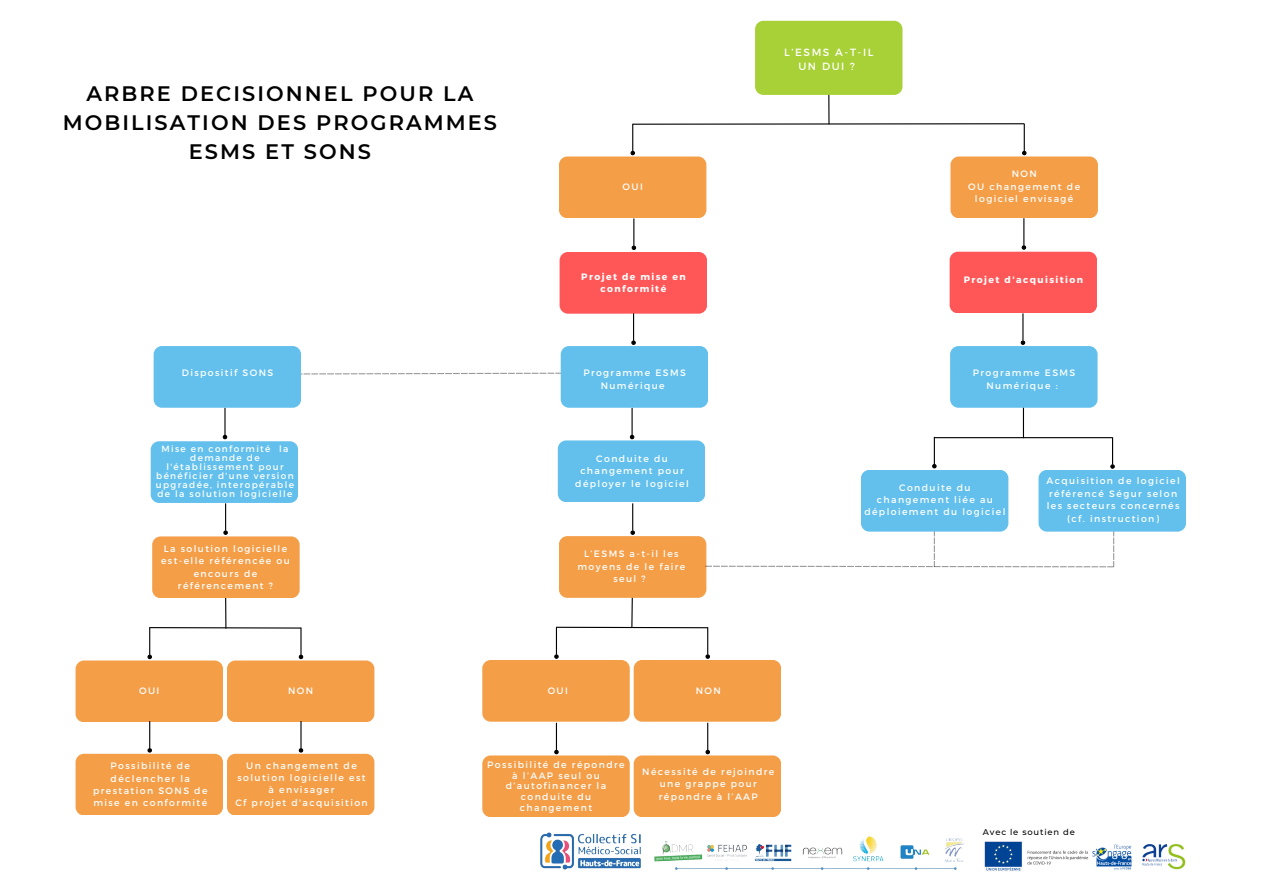
<style>
.page{position:relative;width:1263px;height:894px;background:#fff}
.page>*{position:absolute;margin:0;border:0;box-sizing:border-box;transform-origin:0 0}
.t1{font:600 20.85px/29.2px "Montserrat";letter-spacing:.1em;color:#000;text-align:center}
.t2{font:10.5px/14px "Montserrat";letter-spacing:.15em;color:#fff;text-align:center}
.t3{font:9.3px/12.5px "Montserrat";letter-spacing:.15em;color:#fff;text-align:center}
.t4{font:700 9.3px/12.5px "Montserrat";letter-spacing:.15em;color:#fff;text-align:center}
.t5{font:9px/9px "Montserrat";letter-spacing:.15em;color:#fff;text-align:center}
.t6{font:500 8.4px "Montserrat";letter-spacing:.1em;color:#000}
</style>
<div class="page">
<div style="left:755px;top:21px;width:147px;height:74px;background:#a8d138;border-radius:8px"></div>
<hr style="left:633px;top:123px;width:391px;height:2px;background:#000">
<svg style="left:828px;top:95px;width:1px;height:29px"></svg>
<svg style="left:630px;top:124px;width:6px;height:32px"></svg>
<svg style="left:1021px;top:124px;width:6px;height:32px"></svg>
<div style="left:559px;top:156px;width:147px;height:62px;background:#f49e48;border-radius:8px"></div>
<div style="left:950px;top:156px;width:148px;height:62px;background:#f49e48;border-radius:8px"></div>
<svg style="left:1021px;top:218px;width:6px;height:32px"></svg>
<div style="left:950px;top:346px;width:147px;height:61px;background:#63c0ed;border-radius:8px"></div>
<hr style="left:934px;top:437px;width:178px;height:1px;background:#000">
<hr style="left:1023px;top:407px;width:1px;height:31px;background:#000">
<svg style="left:932px;top:437px;width:5px;height:32px"></svg>
<svg style="left:1109px;top:437px;width:6px;height:32px"></svg>
<div style="left:861px;top:470px;width:147px;height:61px;background:#63c0ed;border-radius:8px"></div>
<hr style="left:631px;top:407px;width:2px;height:28px;background:#000">
<svg style="left:629px;top:434px;width:6px;height:6px"></svg>
<div style="left:558px;top:440px;width:147px;height:61px;background:#63c0ed;border-radius:8px"></div>
<svg style="left:630px;top:503px;width:5px;height:32px"></svg>
<div style="left:559px;top:536px;width:147px;height:61px;background:#f49e48;border-radius:8px"></div>
<hr style="left:556px;top:626px;width:152px;height:2px;background:#000">
<hr style="left:631px;top:597px;width:2px;height:30px;background:#000">
<svg style="left:554px;top:627px;width:6px;height:32px"></svg>
<svg style="left:705px;top:627px;width:5px;height:32px"></svg>
<div style="left:482px;top:659px;width:147px;height:62px;background:#f49e48;border-radius:8px"></div>
<div style="left:634px;top:659px;width:147px;height:62px;background:#f49e48;border-radius:8px"></div>
<svg style="left:554px;top:722px;width:5px;height:33px"></svg>
<svg style="left:705px;top:722px;width:5px;height:33px"></svg>
<div style="left:482px;top:755px;width:147px;height:61px;background:#f49e48;border-radius:8px"></div>
<div style="left:634px;top:755px;width:147px;height:61px;background:#f49e48;border-radius:8px"></div>
<div style="left:950px;top:251px;width:147px;height:62px;background:#ff5757;border-radius:8px"></div>
<svg style="left:1020px;top:313px;width:6px;height:32px"></svg>
<svg style="left:631px;top:218px;width:6px;height:32px"></svg>
<div style="left:560px;top:252px;width:147px;height:61px;background:#ff5757;border-radius:8px"></div>
<svg style="left:301px;top:372px;width:260px;height:2px"></svg>
<div style="left:561px;top:346px;width:147px;height:61px;background:#63c0ed;border-radius:8px"></div>
<svg style="left:630px;top:313px;width:7px;height:32px"></svg>
<hr style="left:224px;top:407px;width:2px;height:28px;background:#000">
<svg style="left:222px;top:434px;width:6px;height:6px"></svg>
<div style="left:154px;top:346px;width:147px;height:61px;background:#63c0ed;border-radius:8px"></div>
<hr style="left:225px;top:583px;width:1px;height:45px;background:#000">
<div style="left:152px;top:536px;width:147px;height:61px;background:#f49e48;border-radius:8px"></div>
<hr style="left:149px;top:627px;width:152px;height:1px;background:#000">
<svg style="left:147px;top:627px;width:6px;height:32px"></svg>
<hr style="left:300px;top:627px;width:2px;height:27px;background:#000">
<svg style="left:298px;top:653px;width:6px;height:6px"></svg>
<div style="left:76px;top:660px;width:147px;height:61px;background:#f49e48;border-radius:8px"></div>
<div style="left:227px;top:660px;width:147px;height:61px;background:#f49e48;border-radius:8px"></div>
<svg style="left:147px;top:721px;width:6px;height:32px"></svg>
<hr style="left:300px;top:720px;width:2px;height:28px;background:#000">
<svg style="left:298px;top:747px;width:6px;height:6px"></svg>
<div style="left:76px;top:753px;width:147px;height:61px;background:#f49e48;border-radius:8px"></div>
<div style="left:227px;top:753px;width:147px;height:61px;background:#f49e48;border-radius:8px"></div>
<div style="left:151px;top:441px;width:147px;height:61px;background:#63c0ed;border-radius:8px"></div>
<svg style="left:223px;top:503px;width:5px;height:32px"></svg>
<img style="left:540px;top:832px;width:424px;height:38px">
<img style="left:984px;top:841px;width:148px;height:30px">
<img style="left:1142px;top:844px;width:44px;height:25px">
<svg style="left:705px;top:506px;width:409px;height:61px"></svg>
<div style="left:1038px;top:470px;width:148px;height:61px;background:#63c0ed;border-radius:8px"></div>
<h1 class="t1" style="left:63px;top:79px;width:436px">ARBRE DECISIONNEL POUR LA<br>MOBILISATION DES PROGRAMMES<br>ESMS ET SONS</h1>
<p class="t3" style="left:182px;top:366px;width:93px">Dispositif SONS</p>
<p class="t5" style="left:156px;top:443px;width:140px">Mise en conformité la demande de l'établissement pour bénéficier d'une version upgradée, interopérable de la solution logicielle</p>
<p class="t3" style="left:161px;top:541px;width:130px">La solution logicielle est-elle référencée ou encours de référencement ?</p>
<p class="t3" style="left:623px;top:180px;width:22px">OUI</p>
<p class="t4" style="left:581px;top:269px;width:106px">Projet de mise en conformité</p>
<p class="t3" style="left:583px;top:366px;width:104px">Programme ESMS<br>Numérique</p>
<p class="t3" style="left:575px;top:452px;width:115px">Conduite du changement pour déployer le logiciel</p>
<p class="t3" style="left:577px;top:547px;width:109px">L’ESMS a-t-il les moyens de le faire seul ?</p>
<p class="t2" style="left:784px;top:45px;width:91px">L’ESMS A-T-IL<br>UN DUI ?</p>
<p class="t3" style="left:968px;top:167px;width:113px">NON<br>OU changement de logiciel envisagé</p>
<p class="t4" style="left:964px;top:273px;width:121px">Projet d'acquisition</p>
<p class="t3" style="left:973px;top:366px;width:104px">Programme ESMS<br>Numérique :</p>
<p class="t3" style="left:864px;top:480px;width:143px">Conduite du changement liée au déploiement du logiciel</p>
<p class="t3" style="left:1046px;top:474px;width:135px">Acquisition de logiciel référencé Ségur selon les secteurs concernés (cf. instruction)</p>
<p class="t3" style="left:139px;top:684px;width:22px">OUI</p>
<p class="t3" style="left:288px;top:684px;width:27px">NON</p>
<p class="t3" style="left:93px;top:758px;width:116px">Possibilité de déclencher la prestation SONS de mise en conformité</p>
<p class="t3" style="left:235px;top:758px;width:134px">Un changement de solution logicielle est à envisager<br>Cf projet d'acquisition</p>
<p class="t3" style="left:548px;top:683px;width:22px">OUI</p>
<p class="t3" style="left:696px;top:683px;width:27px">NON</p>
<p class="t3" style="left:487px;top:758px;width:139px;line-height:10.8px">Possibilité de répondre à l’AAP seul ou d’autofinancer la conduite du changement</p>
<p class="t3" style="left:642px;top:764px;width:134px">Nécessité de rejoindre une grappe pour répondre à l’AAP</p>
<p class="t6" style="left:983px;top:827px;width:94px">Avec le soutien de</p>
</div>
